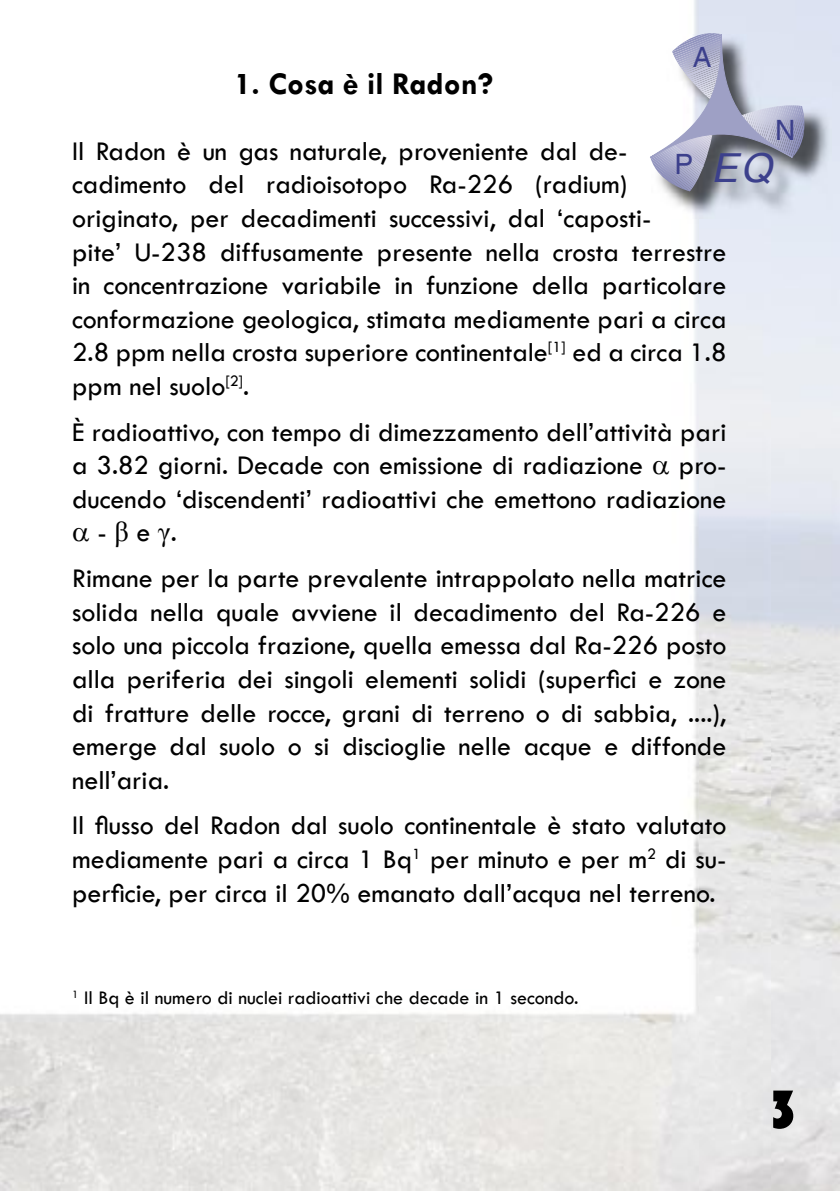
<style>
.page{position:relative;width:840px;height:1191px;background:#fff}
.page>*{position:absolute;margin:0;border:0;box-sizing:border-box;transform-origin:0 0}
.t1{font:56px "Bauhaus 93";color:#000}
.t2{font:italic 40px "Helvetica";color:#3c408c}
.t3{font:700 32px "Tw Cen";color:#000}
.t4{font:28px/33.6px "Tw Cen";color:#000}
.t5{font:28px "Helvetica";color:#3c408c}
.t6{font:20px "Tw Cen";color:#000}
.s1{font-family:"Times New Roman"}
</style>
<div class="page">
<img style="left:651px;top:34px;width:180px;height:184px">
<svg style="left:650px;top:32px;width:155px;height:159px"></svg>
<p class="t3" style="left:234px;top:65px;width:260px">1. Cosa è il Radon?</p>
<p class="t5" style="left:692px;top:41px;width:20px">A</p>
<p class="t5" style="left:774px;top:114px;width:22px">N</p>
<p class="t4" style="left:72px;top:134px;width:655px">Il Radon è un gas naturale, proveniente dal de&shy;cadimento del radioisotopo Ra-226 (radium) originato, per decadimenti successivi, dal ‘caposti-<br>pite’ U-238 diffusamente presente nella crosta terrestre in concentrazione variabile in funzione della particolare conformazione geologica, stimata mediamente pari a circa 2.8 ppm nella crosta superiore continentale<sup>[1]</sup> ed a circa 1.8 ppm nel suolo<sup>[2]</sup>.</p>
<p class="t4" style="left:72px;top:415px;width:655px">È radioattivo, con tempo di dimezzamento dell’attività pari a 3.82 giorni. Decade con emissione di radiazione</p>
<h2 class="t2" style="left:674px;top:145px;width:99px"><sup>P</sup> EQ</h2>
<p class="t4" style="left:72px;top:448px;width:655px;text-align:right">pro-<br>ducendo ‘discendenti’ radioattivi che emettono radiazione</p>
<p class="t4" style="left:72px;top:510px;width:655px;line-height:45.6px;text-indent:25px">- <span class="s1">β</span> e <span class="s1">γ</span>.<br>Rimane per la parte prevalente intrappolato nella matrice</p>
<p class="t4" style="left:72px;top:595px;width:655px;text-align:justify">solida nella quale avviene il decadimento del Ra-226 e solo una piccola frazione, quella emessa dal Ra-226 posto alla periferia dei singoli elementi solidi (superfici e zone di fratture delle rocce, grani di terreno o di sabbia, ....), emerge dal suolo o si discioglie nelle acque e diffonde nell’aria.</p>
<p class="t4" style="left:72px;top:808px;width:655px;text-align:justify">Il flusso del Radon dal suolo continentale è stato valutato mediamente pari a circa 1 Bq<sup>1</sup> per minuto e per m<sup>2</sup> di su&shy;perficie, per circa il 20% emanato dall’acqua nel terreno.</p>
<p class="t6" style="left:72px;top:986px;width:507px"><sup>1</sup> Il Bq è il numero di nuclei radioattivi che decade in 1 secondo.</p>
<h1 class="t1" style="left:766px;top:1077px;width:33px">3</h1>
</div>
